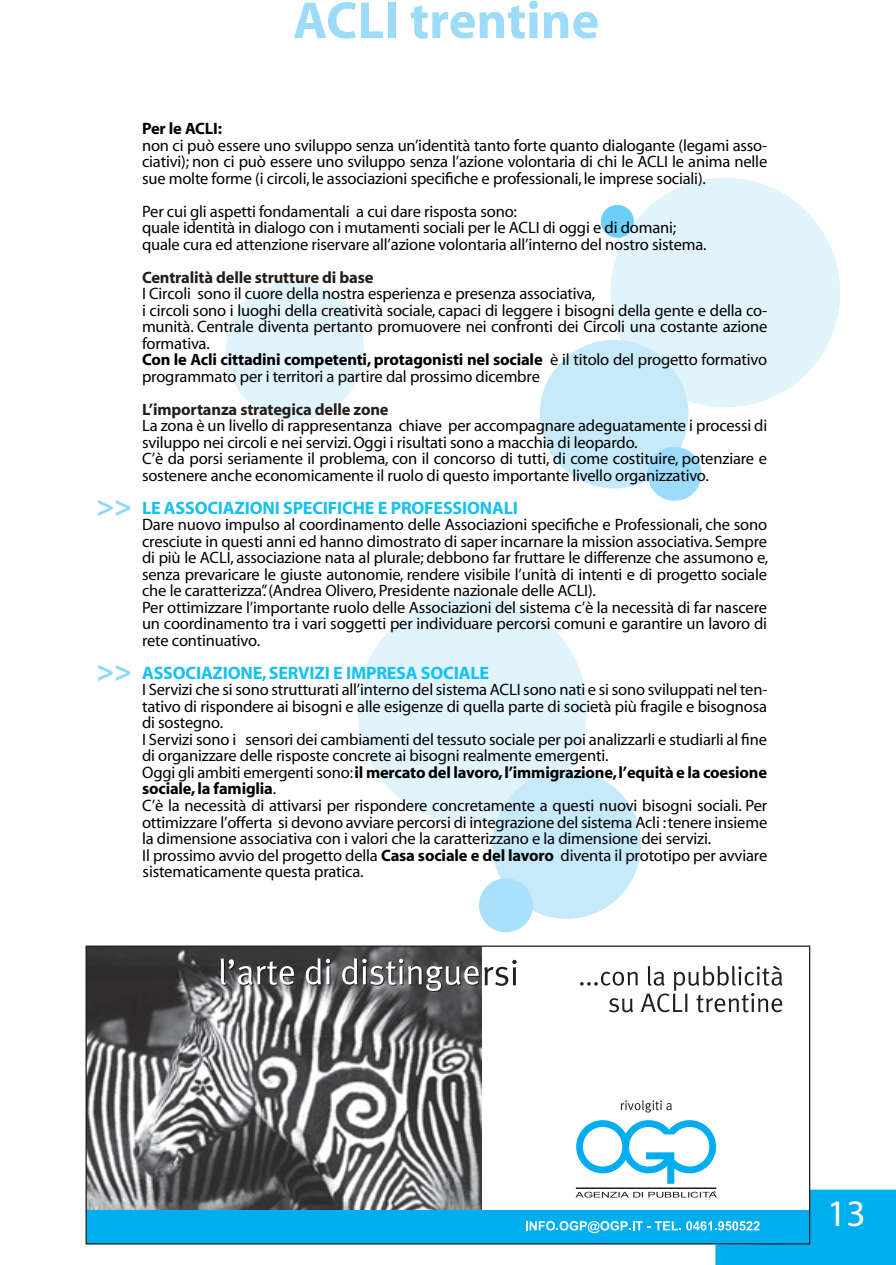
<style>
.page{position:relative;width:896px;height:1265px;background:#fff}
.page>*{position:absolute;margin:0;border:0;box-sizing:border-box;transform-origin:0 0}
.t1{font:700 52.5px "Myriad";color:#9cdcf8}
.t2{font:37.5px "Myriad";color:#fff}
.t3{font:700 30px "Myriad";color:#8dd7f7}
.t4{font:700 18px "Myriad";letter-spacing:-.01em;color:#15c0f2}
.t5{font:16.5px/16.5px "Myriad";letter-spacing:-.01em;color:#000}
.t6{font:700 16.5px "Myriad";letter-spacing:-.01em;color:#241e1b}
.t7{font:700 16.5px "Myriad";letter-spacing:-.01em;color:#000}
.s1{font-weight:700}
</style>
<div class="page">
<div style="left:357px;top:594px;width:230px;height:230px;background:#e1f4fc;border-radius:50%"></div>
<div style="left:492px;top:770px;width:149px;height:148px;background:#c6eafa;border-radius:50%"></div>
<div style="left:479px;top:878px;width:54px;height:54px;background:#aae0f9;border-radius:50%"></div>
<svg style="left:610px;top:178px;width:230px;height:229px;fill:#e1f4fc"></svg>
<svg style="left:539px;top:333px;width:165px;height:168px"></svg>
<svg style="left:601px;top:203px;width:34px;height:36px"></svg>
<svg style="left:226px;top:281px;width:138px;height:139px"></svg>
<hr style="left:575px;top:1187px;width:141px;height:2px;background:#231f20">
<svg style="left:576px;top:1120px;width:139px;height:63px"></svg>
<img style="left:87px;top:947px;width:394px;height:263px">
<div style="left:86px;top:1210px;width:723px;height:33px;background:#00aeef"></div>
<svg style="left:580px;top:965px;width:202px;height:47px"></svg>
<svg style="left:220px;top:958px;width:75px;height:28px"></svg>
<svg style="left:305px;top:958px;width:26px;height:27px"></svg>
<svg style="left:342px;top:958px;width:174px;height:34px"></svg>
<svg style="left:620px;top:1100px;width:51px;height:12px"></svg>
<svg style="left:525px;top:1189px;width:371px;height:76px"></svg>
<h1 class="t1" style="left:293px;top:1px;width:307px">ACLI trentine</h1>
<h3 class="t3" style="left:132px;top:521px;width:37px;rotate:-180deg">&lt;&lt;</h3>
<h3 class="t3" style="left:132px;top:686px;width:37px;rotate:-180deg">&lt;&lt;</h3>
<p class="t7" style="left:142px;top:122px;width:81px">Per le ACLI:</p>
<p class="t5" style="left:142px;top:138px;width:626px;text-align:justify">non ci può essere uno sviluppo senza un’identità tanto forte quanto dialogante (legami asso&shy;ciativi); non ci può essere uno sviluppo senza l’azione volontaria di chi le ACLI le anima nelle sue molte forme (i circoli, le associazioni specifiche e professionali, le imprese sociali).</p>
<p class="t5" style="left:142px;top:204px;width:566px">Per cui gli aspetti fondamentali a cui dare risposta sono:<br>quale identità in dialogo con i mutamenti sociali per le ACLI di oggi e di domani; quale cura ed attenzione riservare all’azione volontaria all’interno del nostro sistema.</p>
<p class="t6" style="left:142px;top:271px;width:233px">Centralità delle strutture di base</p>
<p class="t5" style="left:142px;top:287px;width:626px">I Circoli sono il cuore della nostra esperienza e presenza associativa,<br>i circoli sono i luoghi della creatività sociale, capaci di leggere i bisogni della gente e della co&shy;munità. Centrale diventa pertanto promuovere nei confronti dei Circoli una costante azione formativa.<br><span class="s1">Con le Acli cittadini competenti, protagonisti nel sociale</span> è il titolo del progetto formativo programmato per i territori a partire dal prossimo dicembre</p>
<p class="t6" style="left:142px;top:403px;width:248px">L’importanza strategica delle zone</p>
<p class="t5" style="left:142px;top:419px;width:626px">La zona è un livello di rappresentanza chiave per accompagnare adeguatamente i processi di sviluppo nei circoli e nei servizi. Oggi i risultati sono a macchia di leopardo.<br>C’è da porsi seriamente il problema, con il concorso di tutti, di come costituire, potenziare e sostenere anche economicamente il ruolo di questo importante livello organizzativo.</p>
<p class="t4" style="left:142px;top:501px;width:377px">LE ASSOCIAZIONI SPECIFICHE E PROFESSIONALI</p>
<p class="t5" style="left:142px;top:518px;width:627px">Dare nuovo impulso al coordinamento delle Associazioni specifiche e Professionali, che sono cresciute in questi anni ed hanno dimostrato di saper incarnare la mission associativa. Sempre di più le ACLI, associazione nata al plurale; debbono far fruttare le differenze che assumono e, senza prevaricare le giuste autonomie, rendere visibile l’unità di intenti e di progetto sociale che le caratterizza”. (Andrea Olivero, Presidente nazionale delle ACLI).<br>Per ottimizzare l’importante ruolo delle Associazioni del sistema c’è la necessità di far nascere un coordinamento tra i vari soggetti per individuare percorsi comuni e garantire un lavoro di rete continuativo.</p>
<p class="t4" style="left:142px;top:666px;width:348px">ASSOCIAZIONE, SERVIZI E IMPRESA SOCIALE</p>
<p class="t5" style="left:142px;top:683px;width:626px">I Servizi che si sono strutturati all’interno del sistema ACLI sono nati e si sono sviluppati nel ten&shy;tativo di rispondere ai bisogni e alle esigenze di quella parte di società più fragile e bisognosa di sostegno.<br>I Servizi sono i sensori dei cambiamenti del tessuto sociale per poi analizzarli e studiarli al fine di organizzare delle risposte concrete ai bisogni realmente emergenti.<br>Oggi gli ambiti emergenti sono: <span class="s1">il mercato del lavoro, l’immigrazione, l’equità e la coesione sociale, la famiglia</span>.<br>C’è la necessità di attivarsi per rispondere concretamente a questi nuovi bisogni sociali. Per ottimizzare l’offerta si devono avviare percorsi di integrazione del sistema Acli : tenere insieme la dimensione associativa con i valori che la caratterizzano e la dimensione dei servizi.<br>Il prossimo avvio del progetto della <span class="s1">Casa sociale e del lavoro</span> diventa il prototipo per avviare sistematicamente questa pratica.</p>
<h2 class="t2" style="left:827px;top:1199px;width:40px">13</h2>
</div>
